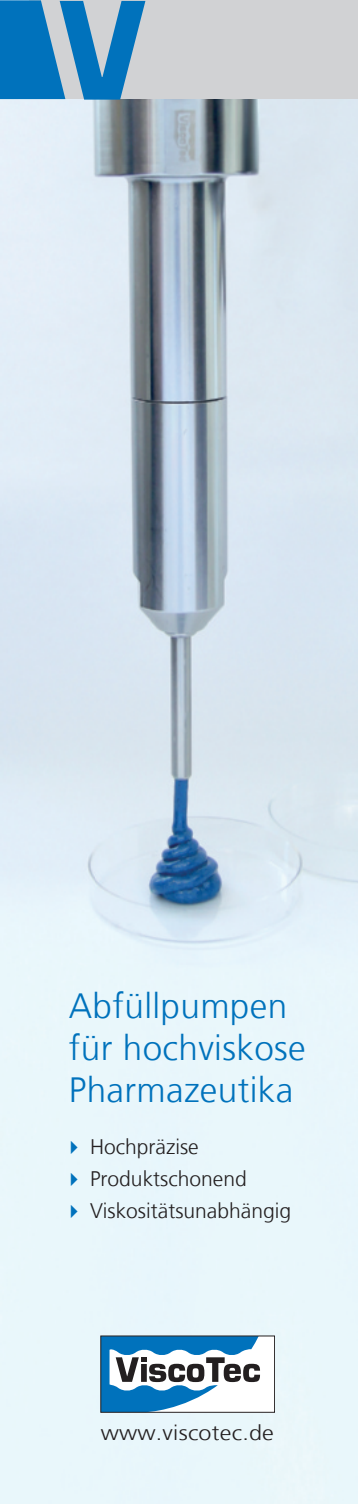
<style>
.page{position:relative;width:358px;height:1504px;background:#fff}
.page>*{position:absolute;margin:0;border:0;box-sizing:border-box;transform-origin:0 0}
.t1{font:300 35px/42px "Frutiger LT";letter-spacing:.01em;color:#0072bc}
.t2{font:300 21px "Frutiger LT";color:#231f20}
.t3{font:300 21px "Frutiger LT";color:#231f20;scale:1.11 1}
.s1{color:#0072bc}
</style>
<div class="page">
<img style="left:0;top:99px;width:357px;height:1404px">
<div style="left:29px;top:0;width:328px;height:99px;background:#d1d2d4"></div>
<svg style="left:0;top:0;width:145px;height:100px"></svg>
<div style="left:101px;top:1335px;width:173px;height:76px;background:linear-gradient(to bottom,#fcfcfc,#fcfcfc)"></div>
<svg style="left:102px;top:1337px;width:157px;height:73px"></svg>
<h1 class="t1" style="left:69px;top:985px;width:238px">Abfüllpumpen für hochviskose<br>Pharmazeutika</h1>
<p class="t2" style="left:63px;top:1135px;width:137px"><span class="s1">✔</span> Hochpräzise</p>
<p class="t2" style="left:63px;top:1166px;width:185px"><span class="s1">✔</span> Produktschonend</p>
<p class="t2" style="left:63px;top:1198px;width:229px"><span class="s1">✔</span> Viskositätsunabhängig</p>
<p class="t3" style="left:100px;top:1420px;width:157px">www.viscotec.de</p>
</div>
